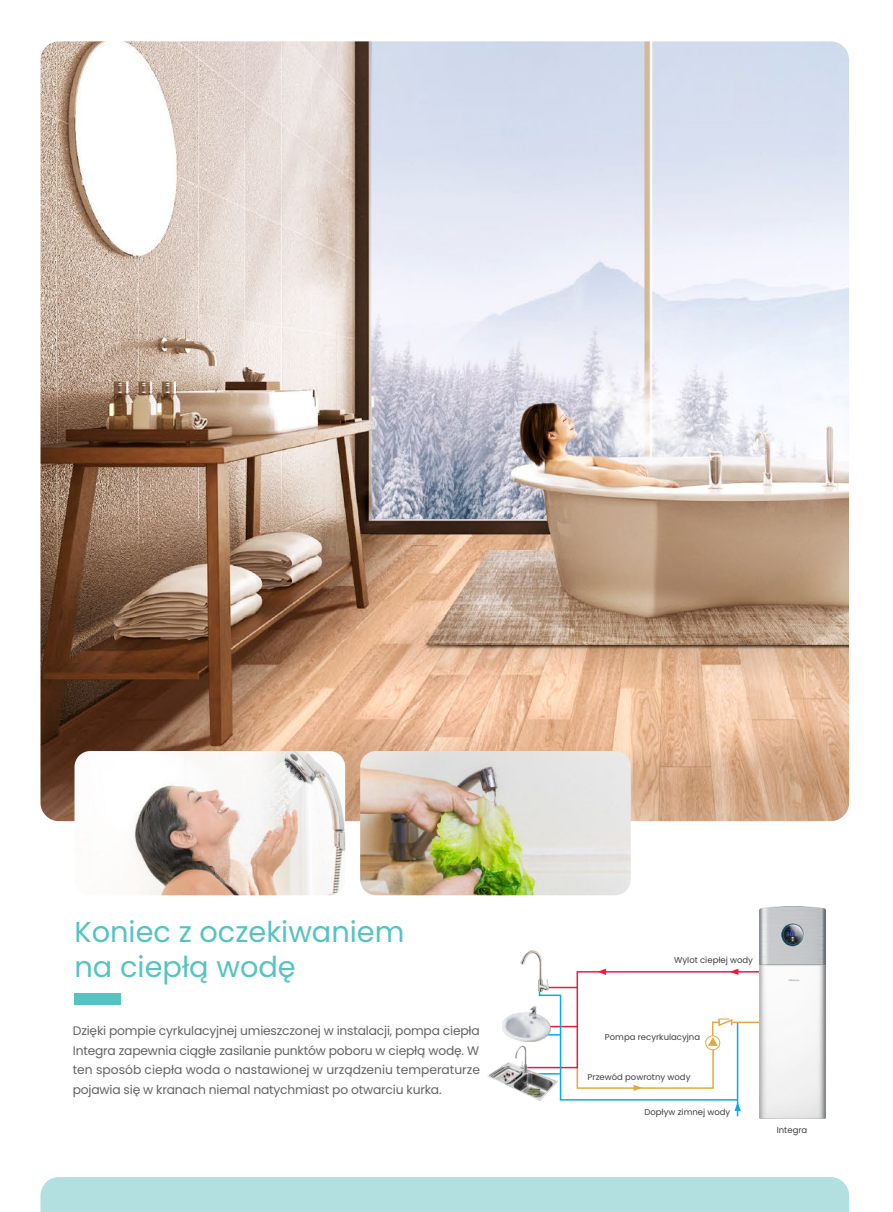
<style>
.page{position:relative;width:893px;height:1212px;background:#fff}
.page>*{position:absolute;margin:0;border:0;box-sizing:border-box;transform-origin:0 0}
.t1{font:28.8px/34.5px "Poppins";color:#54c3c2}
.t2{font:12.3px/19.5px "Poppins";letter-spacing:-.015em;color:#636366;text-align:justify}
.t3{font:8.55px "Poppins";color:#3e3e3f}
</style>
<div class="page">
<img style="left:40px;top:41px;width:809px;height:780px">
<div style="left:75px;top:993px;width:46px;height:12px;background:#54c3c2"></div>
<div style="left:40px;top:1177px;width:809px;height:35px;background:#b2dfe0"></div>
<img style="left:75px;top:751px;width:270px;height:144px">
<img style="left:360px;top:751px;width:271px;height:144px">
<hr style="left:737px;top:1022px;width:1px;height:94px;background:#00aeef">
<img style="left:759px;top:906px;width:67px;height:212px">
<img style="left:487px;top:1045px;width:38px;height:49px">
<img style="left:520px;top:950px;width:22px;height:18px">
<img style="left:502px;top:1012px;width:23px;height:29px">
<svg style="left:525px;top:968px;width:235px;height:143px"></svg>
<h1 class="t1" style="left:75px;top:915px;width:331px">Koniec z oczekiwaniem na ciepłą wodę</h1>
<p class="t2" style="left:73px;top:1021px;width:409px">Dzięki pompie cyrkulacyjnej umieszczonej w instalacji, pompa ciepła Integra zapewnia ciągłe zasilanie punktów poboru w ciepłą wodę. W ten sposób ciepła woda o nastawionej w urządzeniu temperaturze pojawia się w kranach niemal natychmiast po otwarciu kurka.</p>
<p class="t3" style="left:674px;top:955px;width:80px">Wylot ciepłej wody</p>
<p class="t3" style="left:605px;top:1032px;width:97px">Pompa recyrkulacyjna</p>
<p class="t3" style="left:588px;top:1072px;width:104px">Przewód powrotny wody</p>
<p class="t3" style="left:644px;top:1107px;width:87px">Dopływ zimnej wody</p>
<p class="t3" style="left:777px;top:1125px;width:32px">Integra</p>
</div>
